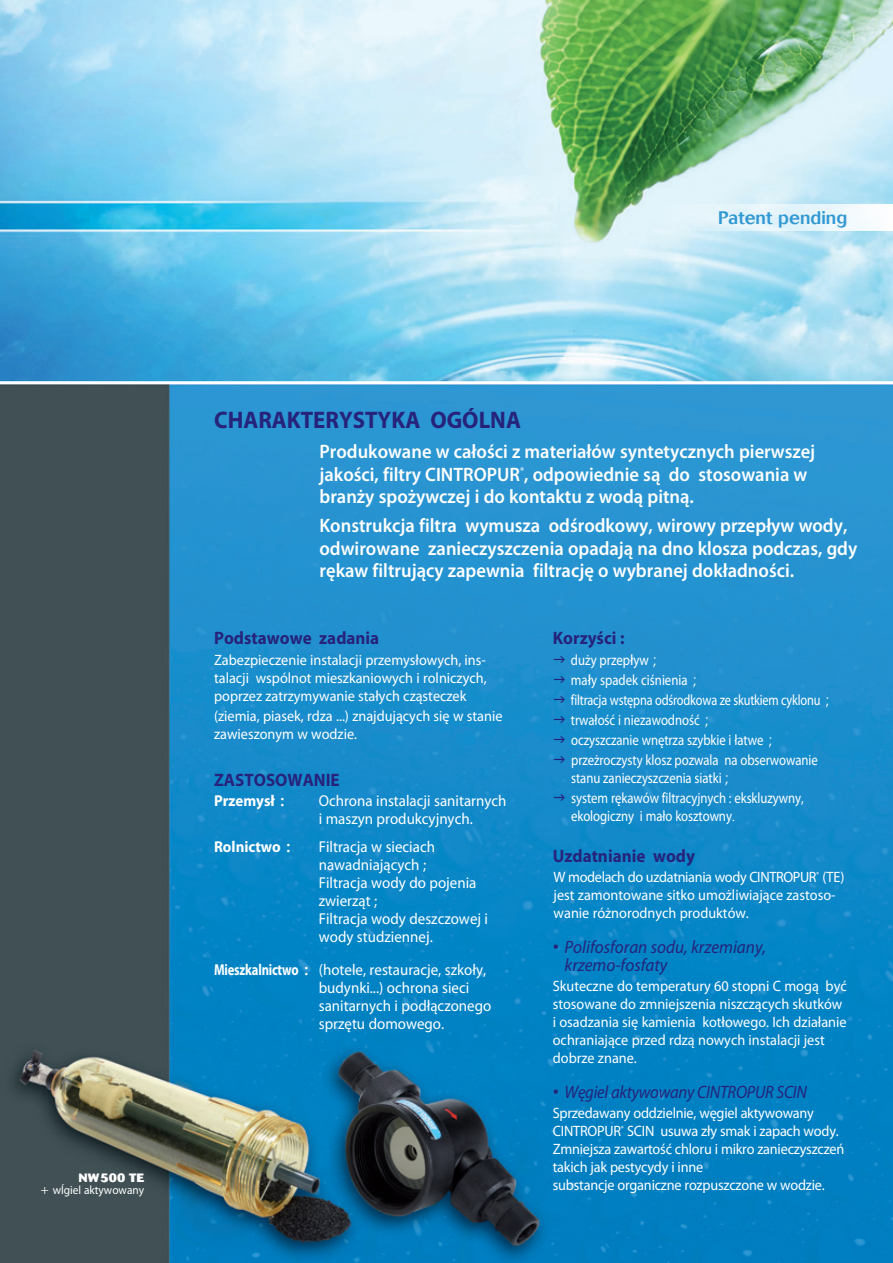
<style>
.page{position:relative;width:893px;height:1263px;background:#fff}
.page>*{position:absolute;margin:0;border:0;box-sizing:border-box;transform-origin:0 0}
.body{font:700 24px "Myriad Pro";color:#26237b;scale:.95 1}
.body-2{font:600 19.5px/22.5px "Myriad Pro";color:#fff;scale:.95 1}
.titre__02{font:italic 18px/18px "Myriad Pro";color:#26237b;scale:.95 1}
.titre__02-2{font:italic 18px "Myriad Pro";color:#26237b;scale:.92 1}
.énumération{font:700 18px "Myriad Pro";color:#26237b;scale:.95 1}
.body-3{font:700 18px "Myriad Pro";color:#26237b;scale:.95 1}
.titre__02-3{font:500 18px "Cosmos";color:#3098d4}
.titre__01{font:700 18px "Myriad Pro";color:#26237b;scale:.95 1}
.énumération-2{font:15.75px/18px "Myriad Pro";color:#fff;scale:.95 1}
.body-4{font:15.75px/18px "Myriad Pro";color:#fff;scale:.95 1}
.énumération-3{font:700 15.75px "Myriad Pro";color:#fff;scale:.95 1}
.énumération-4{font:15px/18px "Myriad Pro";letter-spacing:-.005em;color:#fff;scale:.95 1}
.énumération-5{font:15px/18px "Myriad Pro";letter-spacing:-.005em;color:#fff;scale:.85 1}
.body-5{font:15px/18px "Myriad Pro";color:#fff;text-align:justify;scale:.95 1}
.énumération-6{font:15px "Myriad Pro";letter-spacing:-.005em;color:#fff;scale:.82 1}
.Normal_e{font:12px "Myriad Pro";color:#fff;scale:.95 1}
.Normal_e-2{font:800 12px "Cosmos";color:#fff}
.s1{font-family:"Cosmos";font-weight:300}
.s2{font-family:"Cosmos";font-weight:500}
.s3{font-weight:700}
</style>
<div class="page">
<img style="left:0;top:0;width:893px;height:1263px">
<hr style="left:0;top:381px;width:893px;height:3px;background:#fff">
<div style="left:648px;top:204px;width:245px;height:27px;background:linear-gradient(to right,#ddf2f9,#f3fafd)"></div>
<svg style="left:554px;top:656px;width:11px;height:6px"></svg>
<svg style="left:554px;top:676px;width:11px;height:6px"></svg>
<svg style="left:554px;top:696px;width:11px;height:6px"></svg>
<svg style="left:554px;top:716px;width:11px;height:6px"></svg>
<svg style="left:554px;top:736px;width:11px;height:7px"></svg>
<svg style="left:554px;top:756px;width:11px;height:7px"></svg>
<svg style="left:554px;top:795px;width:11px;height:6px"></svg>
<p class="titre__02-3" style="left:718px;top:208px;width:131px">Patent pending</p>
<p class="Normal_e-2" style="left:79px;top:1170px;width:67px">NW500 TE</p>
<p class="Normal_e" style="left:41px;top:1182px;width:110px"><span class="s1">+</span> wÍgiel aktywowany</p>
<p class="body" style="left:214px;top:404px;width:325px">CHARAKTERYSTYKA OGÓLNA</p>
<p class="body-2" style="left:319px;top:440px;width:523px">Produkowane w całości z materiałów syntetycznych pierwszej jakości, filtry CINTROPUR<sup>®</sup>, odpowiednie są do stosowania w branży spożywczej i do kontaktu z wodą pitną.</p>
<p class="body-2" style="left:319px;top:514px;width:568px">Konstrukcja filtra wymusza odśrodkowy, wirowy przepływ wody, odwirowane zanieczyszczenia opadają na dno klosza podczas, gdy rękaw filtrujący zapewnia filtrację o wybranej dokładności.</p>
<p class="body-3" style="left:214px;top:626px;width:175px">Podstawowe zadania</p>
<p class="body-5" style="left:214px;top:650px;width:288px">Zabezpieczenie instalacji przemysłowych, ins&shy;talacji wspólnot mieszkaniowych i rolniczych, poprzez zatrzymywanie stałych cząsteczek</p>
<p class="body-5" style="left:214px;top:706px;width:305px">(ziemia, piasek, rdza ...) znajdujących się w stanie zawieszonym w wodzie.</p>
<p class="titre__01" style="left:214px;top:768px;width:134px">ZASTOSOWANIE</p>
<p class="énumération-3" style="left:214px;top:790px;width:76px">Przemysł <span class="s2">:</span></p>
<p class="énumération-2" style="left:319px;top:791px;width:199px">Ochrona instalacji sanitarnych i maszyn produkcyjnych.</p>
<p class="énumération-3" style="left:214px;top:836px;width:82px">Rolnictwo <span class="s2">:</span></p>
<p class="énumération-2" style="left:319px;top:838px;width:180px">Filtracja w sieciach nawadniających ;<br>Filtracja wody do pojenia zwierząt ;<br>Filtracja wody deszczowej i wody studziennej.</p>
<p class="body-4" style="left:319px;top:960px;width:183px;text-indent:-105px"><span class="s3">Mieszkalnictwo</span> <span class="s2">:</span> (hotele, restauracje, szkoły, budynki...) ochrona sieci sanitarnych i podłączonego sprzętu domowego.</p>
<p class="énumération" style="left:553px;top:626px;width:77px">Korzyści :</p>
<p class="énumération-5" style="left:571px;top:650px;width:102px">duży przepływ <span class="s1">;</span></p>
<p class="énumération-5" style="left:571px;top:670px;width:149px">mały spadek ciśnienia <span class="s1">;</span></p>
<p class="énumération-6" style="left:571px;top:690px;width:316px">filtracja wstępna odśrodkowa ze skutkiem cyklonu <span class="s1">;</span></p>
<p class="énumération-5" style="left:571px;top:711px;width:164px">trwałość i niezawodność <span class="s1">;</span></p>
<p class="énumération-5" style="left:571px;top:731px;width:238px">oczyszczanie wnętrza szybkie i łatwe <span class="s1">;</span></p>
<p class="énumération-5" style="left:571px;top:751px;width:292px">przeżroczysty klosz pozwala na obserwowanie stanu zanieczyszczenia siatki <span class="s1">;</span></p>
<p class="énumération-5" style="left:571px;top:789px;width:275px">system rękawów filtracyjnych : ekskluzywny, ekologiczny i mało kosztowny<span class="s1">.</span></p>
<p class="énumération" style="left:553px;top:844px;width:151px">Uzdatnianie wody</p>
<p class="énumération-4" style="left:554px;top:867px;width:308px">W modelach do uzdatniania wody CINTROPUR<sup>®</sup> (TE) jest zamontowane sitko umożliwiające zastoso&shy;wanie różnorodnych produktów.</p>
<p class="titre__02" style="left:565px;top:937px;width:214px;text-indent:-12px"><span class="s1">•</span> Polifosforan sodu, krzemiany, krzemo-fosfaty</p>
<p class="énumération-4" style="left:553px;top:976px;width:311px">Skuteczne do temperatury 60 stopni C mogą być stosowane do zmniejszenia niszczących skutków i osadzania się kamienia kotłowego. Ich działanie ochraniające przed rdzą nowych instalacji jest dobrze znane.</p>
<p class="titre__02-2" style="left:553px;top:1081px;width:278px"><span class="s1">•</span> Węgiel aktywowany CINTROPUR SCIN</p>
<p class="énumération-4" style="left:553px;top:1104px;width:308px">Sprzedawany oddzielnie, węgiel aktywowany CINTROPUR<sup>®</sup> SCIN usuwa zły smak i zapach wody.<br>Zmniejsza zawartość chloru i mikro zanieczyszczeń takich jak pestycydy i inne<br>substancje organiczne rozpuszczone w wodzie.</p>
</div>
